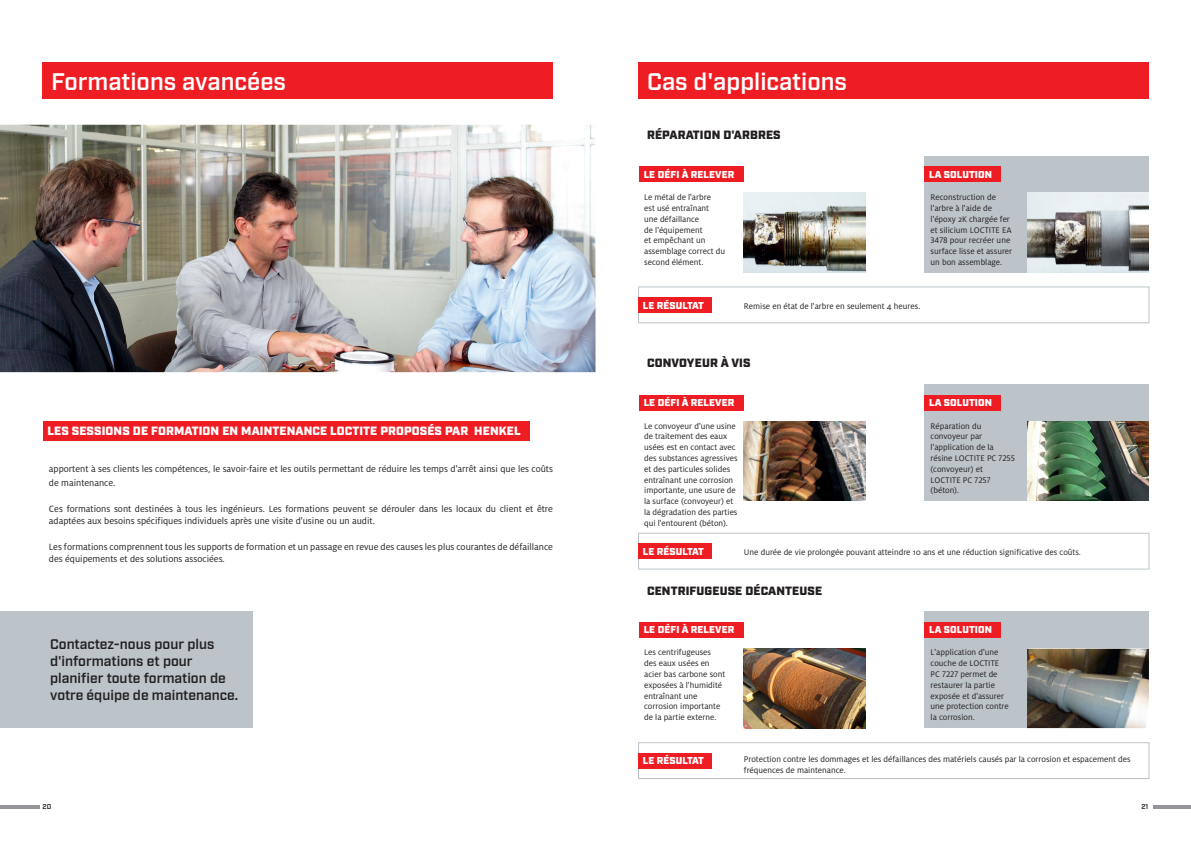
<style>
.page{position:relative;width:1191px;height:842px;background:#fff}
.page>*{position:absolute;margin:0;border:0;box-sizing:border-box;transform-origin:0 0}
.t1{font:600 24px "Industry";color:#fff}
.t2{font:600 14px/16.8px "Industry";color:#231f20}
.t3{font:900 12px "Industry";letter-spacing:.01em;color:#fff}
.t4{font:900 12px "Industry";letter-spacing:.01em;color:#231f20}
.t5{font:10px/12px "Henkel Milo";color:#231f20}
.t6{font:900 10px "Industry";letter-spacing:.01em;color:#fff}
.t7{font:9px/10.8px "Henkel Milo";color:#231f20}
.t8{font:600 7px "Industry";color:#231f20}
</style>
<div class="page">
<hr style="left:0;top:805px;width:40px;height:4px;background:#939598">
<hr style="left:1153px;top:805px;width:38px;height:4px;background:#939598">
<div style="left:925px;top:611px;width:224px;height:117px;background:#bcc4c9"></div>
<div style="left:925px;top:384px;width:224px;height:117px;background:#bcc4c9"></div>
<div style="left:925px;top:156px;width:224px;height:117px;background:#bcc4c9"></div>
<img style="left:0;top:125px;width:595px;height:247px">
<img style="left:743px;top:193px;width:122px;height:79px">
<img style="left:1027px;top:193px;width:122px;height:79px">
<img style="left:744px;top:421px;width:122px;height:79px">
<img style="left:1027px;top:421px;width:122px;height:79px">
<img style="left:744px;top:649px;width:122px;height:79px">
<img style="left:1027px;top:649px;width:122px;height:79px">
<div style="left:638px;top:286px;width:511px;height:37px;border:1px solid #bcc4c9"></div>
<div style="left:638px;top:533px;width:511px;height:37px;border:1px solid #bcc4c9"></div>
<div style="left:638px;top:742px;width:511px;height:37px;border:1px solid #bcc4c9"></div>
<div style="left:638px;top:62px;width:511px;height:37px;background:#ee1d23"></div>
<div style="left:43px;top:62px;width:510px;height:37px;background:#ee1d23"></div>
<div style="left:639px;top:166px;width:104px;height:16px;background:#ee1d23"></div>
<div style="left:639px;top:395px;width:105px;height:16px;background:#ee1d23"></div>
<div style="left:639px;top:622px;width:104px;height:15px;background:#ee1d23"></div>
<div style="left:925px;top:166px;width:76px;height:16px;background:#ee1d23"></div>
<div style="left:925px;top:395px;width:76px;height:16px;background:#ee1d23"></div>
<div style="left:925px;top:622px;width:76px;height:15px;background:#ee1d23"></div>
<div style="left:638px;top:298px;width:73px;height:15px;background:#ee1d23"></div>
<div style="left:638px;top:543px;width:73px;height:16px;background:#ee1d23"></div>
<div style="left:638px;top:753px;width:73px;height:15px;background:#ee1d23"></div>
<div style="left:43px;top:421px;width:486px;height:20px;background:#ee1d23"></div>
<div style="left:0;top:611px;width:252px;height:117px;background:#bcc4c9"></div>
<h1 class="t1" style="left:51px;top:67px;width:237px">Formations avancées</h1>
<h1 class="t1" style="left:647px;top:67px;width:201px">Cas d'applications</h1>
<h3 class="t3" style="left:48px;top:424px;width:475px">LES SESSIONS DE FORMATION EN MAINTENANCE LOCTITE PROPOSÉS PAR HENKEL</h3>
<p class="t5" style="left:49px;top:461px;width:505px;line-height:14px">apportent à ses clients les compétences, le savoir-faire et les outils permettant de réduire les temps d'arrêt ainsi que les coûts de maintenance.</p>
<p class="t5" style="left:49px;top:503px;width:505px">Ces formations sont destinées à tous les ingénieurs. Les formations peuvent se dérouler dans les locaux du client et être adaptées aux besoins spécifiques individuels après une visite d'usine ou un audit.</p>
<p class="t5" style="left:49px;top:541px;width:505px">Les formations comprennent tous les supports de formation et un passage en revue des causes les plus courantes de défaillance des équipements et des solutions associées.</p>
<h2 class="t2" style="left:50px;top:637px;width:190px">Contactez-nous pour plus d'informations et pour planifier toute formation de votre équipe de maintenance.</h2>
<h3 class="t4" style="left:647px;top:127px;width:135px">RÉPARATION D'ARBRES</h3>
<p class="t6" style="left:643px;top:169px;width:92px">LE DÉFI À RELEVER</p>
<p class="t7" style="left:644px;top:192px;width:82px">Le métal de l'arbre<br>est usé entraînant<br>une défaillance<br>de l'équipement<br>et empêchant un assemblage correct du second élément.</p>
<p class="t6" style="left:929px;top:169px;width:64px">LA SOLUTION</p>
<p class="t7" style="left:930px;top:192px;width:83px">Reconstruction de l'arbre à l'aide de l'époxy 2K chargée fer et silicium LOCTITE EA<br>3478 pour recréer une surface lisse et assurer un bon assemblage.</p>
<p class="t6" style="left:643px;top:300px;width:63px">LE RÉSULTAT</p>
<p class="t7" style="left:744px;top:301px;width:178px">Remise en état de l'arbre en seulement 4 heures.</p>
<h3 class="t4" style="left:647px;top:356px;width:105px">CONVOYEUR À VIS</h3>
<p class="t6" style="left:643px;top:397px;width:92px">LE DÉFI À RELEVER</p>
<p class="t7" style="left:644px;top:420px;width:95px">Le convoyeur d'une usine de traitement des eaux usées est en contact avec des substances agressives et des particules solides entraînant une corrosion importante, une usure de la surface (convoyeur) et la dégradation des parties qui l'entourent (béton).</p>
<p class="t6" style="left:929px;top:397px;width:64px">LA SOLUTION</p>
<p class="t7" style="left:930px;top:420px;width:86px">Réparation du convoyeur par l'application de la résine LOCTITE PC 7255 (convoyeur) et<br>LOCTITE PC 7257 (béton).</p>
<p class="t6" style="left:643px;top:545px;width:63px">LE RÉSULTAT</p>
<p class="t7" style="left:744px;top:547px;width:338px">Une durée de vie prolongée pouvant atteindre 10 ans et une réduction significative des coûts.</p>
<h3 class="t4" style="left:647px;top:583px;width:177px">CENTRIFUGEUSE DÉCANTEUSE</h3>
<p class="t6" style="left:643px;top:624px;width:92px">LE DÉFI À RELEVER</p>
<p class="t7" style="left:644px;top:647px;width:82px">Les centrifugeuses des eaux usées en acier bas carbone sont exposées à l'humidité entraînant une corrosion importante de la partie externe.</p>
<p class="t6" style="left:929px;top:624px;width:64px">LA SOLUTION</p>
<p class="t7" style="left:930px;top:647px;width:80px">L'application d'une couche de LOCTITE<br>PC 7227 permet de restaurer la partie exposée et d'assurer une protection contre la corrosion.</p>
<p class="t6" style="left:643px;top:755px;width:63px">LE RÉSULTAT</p>
<p class="t7" style="left:744px;top:753px;width:388px">Protection contre les dommages et les défaillances des matériels causés par la corrosion et espacement des fréquences de maintenance.</p>
<p class="t8" style="left:43px;top:803px;width:10px">20</p>
<p class="t8" style="left:1141px;top:803px;width:9px">21</p>
</div>
